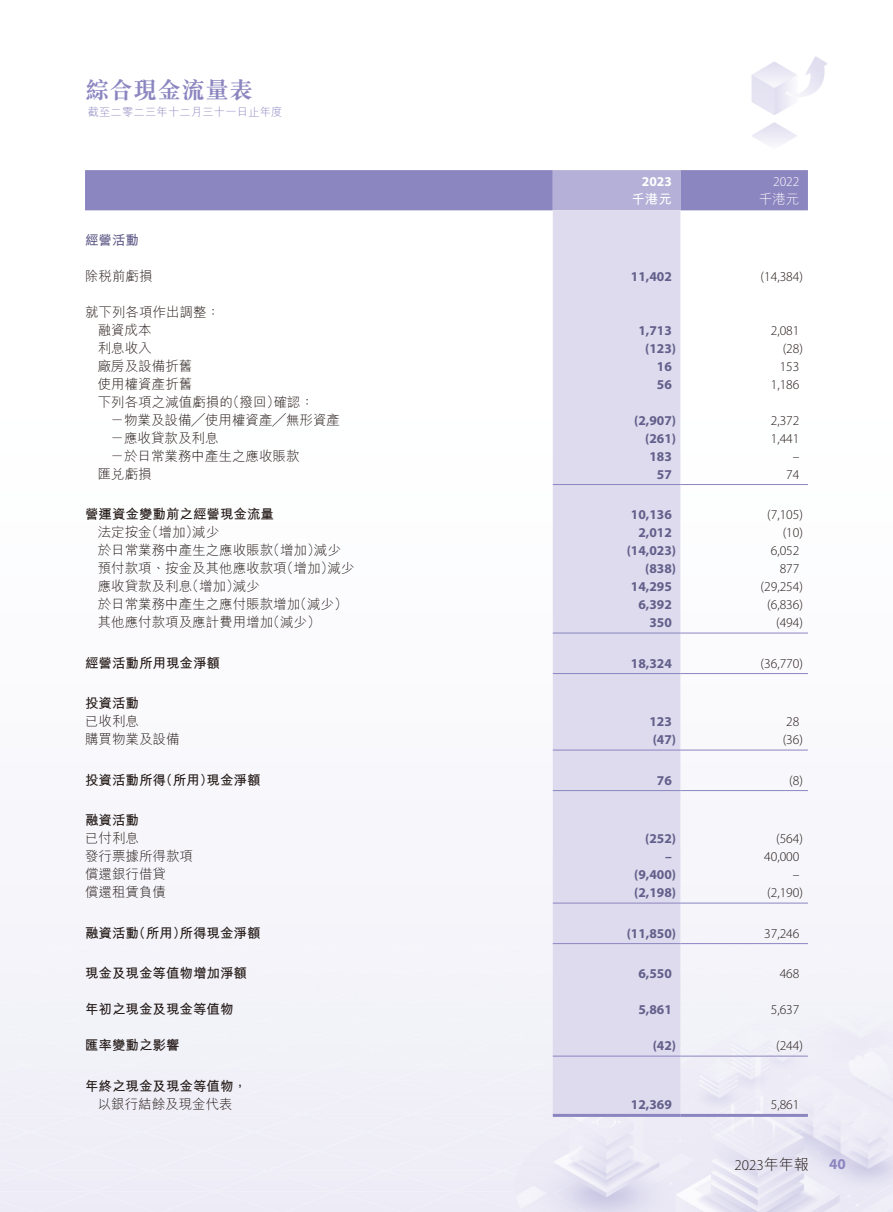
<style>
.page{position:relative;width:893px;height:1212px;background:#fff}
.page>*{position:absolute;margin:0;border:0;box-sizing:border-box;transform-origin:0 0}
.t1{font:700 24px "M Sung HK";color:#8b86c0}
.t2{font:300 15px "Myriad Pro";color:#231916}
.t3{font:700 15px "Myriad Pro";color:#8b86c0}
.t4{font:300 13.5px/18px "M Hei HK";color:#231916}
.t5{font:700 13.5px/18px "Myriad Pro";color:#635f8b}
.t6{font:300 13.5px/18px "Myriad Pro";color:#231916;text-align:center}
.t7{font:700 13.5px "M Hei HK";color:#231916}
.t8{font:300 13.5px "Myriad Pro";color:#fff}
.t9{font:700 13.5px "Myriad Pro";color:#fff}
.t10{font:700 13.5px "M Hei HK";color:#635f8b}
.t11{font:300 13.5px "M Hei HK";color:#fff}
.t12{font:700 13.5px "M Hei HK";color:#fff}
.t13{font:300 11.25px "M Hei HK";letter-spacing:.02em;color:#8b86c0}
.s1{font-family:"M Hei HK"}
</style>
<div class="page">
<svg style="left:85px;top:170px;width:723px;height:40px;background:#928dc4"></svg>
<div style="left:553px;top:210px;width:127px;height:904px;background:#dddbed"></div>
<hr style="left:553px;top:484px;width:127px;height:1px;background:#8b86c0">
<hr style="left:680px;top:484px;width:128px;height:1px;background:#8b86c0">
<hr style="left:553px;top:633px;width:127px;height:1px;background:#8b86c0">
<hr style="left:680px;top:633px;width:128px;height:1px;background:#8b86c0">
<hr style="left:553px;top:673px;width:127px;height:1px;background:#8b86c0">
<hr style="left:680px;top:673px;width:128px;height:1px;background:#8b86c0">
<hr style="left:553px;top:750px;width:127px;height:1px;background:#8b86c0">
<hr style="left:680px;top:750px;width:128px;height:1px;background:#8b86c0">
<hr style="left:553px;top:790px;width:127px;height:1px;background:#8b86c0">
<hr style="left:680px;top:790px;width:128px;height:1px;background:#8b86c0">
<hr style="left:553px;top:903px;width:127px;height:1px;background:#8b86c0">
<hr style="left:680px;top:903px;width:128px;height:1px;background:#8b86c0">
<hr style="left:553px;top:943px;width:127px;height:1px;background:#8b86c0">
<hr style="left:680px;top:943px;width:128px;height:1px;background:#8b86c0">
<hr style="left:553px;top:1056px;width:127px;height:1px;background:#8b86c0">
<hr style="left:680px;top:1056px;width:128px;height:1px;background:#8b86c0">
<hr style="left:553px;top:1114px;width:127px;height:3px;background:#8b86c0">
<hr style="left:680px;top:1114px;width:128px;height:3px;background:#8b86c0">
<h1 class="t1" style="left:85px;top:79px;width:169px">綜合現金流量表</h1>
<p class="t13" style="left:88px;top:106px;width:196px">截至二零二三年十二月三十一日止年度</p>
<p class="t9" style="left:642px;top:173px;width:31px">2023</p>
<p class="t8" style="left:773px;top:174px;width:28px">2022</p>
<p class="t12" style="left:631px;top:190px;width:42px">千港元</p>
<p class="t11" style="left:759px;top:193px;width:42px">千港元</p>
<p class="t10" style="left:85px;top:230px;width:55px">經營活動</p>
<p class="t4" style="left:85px;top:266px;width:69px">除稅前虧損</p>
<p class="t4" style="left:85px;top:302px;width:136px">就下列各項作出調整：</p>
<p class="t5" style="left:631px;top:267px;width:42px">11,402</p>
<p class="t6" style="left:761px;top:267px;width:44px">)14,384(</p>
<p class="t4" style="left:98px;top:320px;width:55px">融資成本</p>
<p class="t5" style="left:638px;top:321px;width:35px">1,713</p>
<p class="t6" style="left:771px;top:321px;width:30px">2,081</p>
<p class="t4" style="left:98px;top:338px;width:55px">利息收入</p>
<p class="t5" style="left:645px;top:339px;width:32px">)123(</p>
<p class="t6" style="left:783px;top:339px;width:22px">)28(</p>
<p class="t4" style="left:98px;top:356px;width:96px">廠房及設備折舊</p>
<p class="t5" style="left:657px;top:357px;width:16px">16</p>
<p class="t6" style="left:780px;top:357px;width:21px">153</p>
<p class="t4" style="left:98px;top:374px;width:96px">使用權資產折舊</p>
<p class="t5" style="left:657px;top:375px;width:16px">56</p>
<p class="t6" style="left:771px;top:375px;width:30px">1,186</p>
<p class="t4" style="left:226px;top:392px;width:55px">（撥回）</p>
<p class="t4" style="left:98px;top:392px;width:136px">下列各項之減值虧損的</p>
<p class="t4" style="left:273px;top:392px;width:42px">確認：</p>
<p class="t4" style="left:111px;top:410px;width:231px">－物業及設備╱使用權資產╱無形資產</p>
<p class="t5" style="left:634px;top:411px;width:43px">)2,907(</p>
<p class="t6" style="left:771px;top:411px;width:30px">2,372</p>
<p class="t4" style="left:111px;top:428px;width:109px">－應收貸款及利息</p>
<p class="t5" style="left:645px;top:429px;width:32px">)261(</p>
<p class="t6" style="left:771px;top:429px;width:30px">1,441</p>
<p class="t4" style="left:111px;top:446px;width:190px">－於日常業務中產生之應收賬款</p>
<p class="t4" style="left:98px;top:464px;width:55px">匯兌虧損</p>
<p class="t5" style="left:649px;top:447px;width:24px">183</p>
<p class="t5" style="left:657px;top:465px;width:16px">57</p>
<p class="t6" style="left:786px;top:447px;width:15px">–<br>74</p>
<p class="t7" style="left:85px;top:504px;width:190px">營運資金變動前之經營現金流量</p>
<p class="t5" style="left:631px;top:505px;width:42px">10,136</p>
<p class="t6" style="left:767px;top:505px;width:37px">)7,105(</p>
<p class="t4" style="left:145px;top:523px;width:55px">（增加）</p>
<p class="t4" style="left:98px;top:523px;width:55px">法定按金</p>
<p class="t4" style="left:192px;top:523px;width:28px">減少</p>
<p class="t5" style="left:638px;top:523px;width:35px">2,012</p>
<p class="t6" style="left:783px;top:523px;width:22px">)10(</p>
<p class="t4" style="left:267px;top:541px;width:55px">（增加）</p>
<p class="t4" style="left:98px;top:541px;width:177px">於日常業務中產生之應收賬款</p>
<p class="t4" style="left:314px;top:541px;width:28px">減少</p>
<p class="t5" style="left:627px;top:541px;width:51px">)14,023(</p>
<p class="t6" style="left:771px;top:541px;width:30px">6,052</p>
<p class="t4" style="left:98px;top:559px;width:190px">預付款項、按金及其他應收款項</p>
<p class="t4" style="left:280px;top:559px;width:55px">（增加）</p>
<p class="t4" style="left:327px;top:559px;width:28px">減少</p>
<p class="t5" style="left:645px;top:559px;width:32px">)838(</p>
<p class="t6" style="left:780px;top:559px;width:21px">877</p>
<p class="t4" style="left:98px;top:577px;width:96px">應收貸款及利息</p>
<p class="t4" style="left:186px;top:577px;width:55px">（增加）</p>
<p class="t4" style="left:233px;top:577px;width:28px">減少</p>
<p class="t5" style="left:631px;top:577px;width:42px">14,295</p>
<p class="t6" style="left:761px;top:577px;width:44px">)29,254(</p>
<p class="t4" style="left:98px;top:595px;width:204px">於日常業務中產生之應付賬款增加</p>
<p class="t4" style="left:294px;top:595px;width:55px">（減少(</p>
<p class="t5" style="left:638px;top:595px;width:35px">6,392</p>
<p class="t6" style="left:767px;top:595px;width:37px">)6,836(</p>
<p class="t4" style="left:98px;top:613px;width:177px">其他應付款項及應計費用增加</p>
<p class="t4" style="left:267px;top:613px;width:55px">（減少(</p>
<p class="t5" style="left:649px;top:613px;width:24px">350</p>
<p class="t6" style="left:776px;top:613px;width:28px">)494(</p>
<p class="t7" style="left:85px;top:653px;width:136px">經營活動所用現金淨額</p>
<p class="t7" style="left:85px;top:693px;width:55px">投資活動</p>
<p class="t5" style="left:631px;top:654px;width:42px">18,324</p>
<p class="t6" style="left:761px;top:654px;width:44px">)36,770(</p>
<p class="t4" style="left:85px;top:712px;width:55px">已收利息</p>
<p class="t5" style="left:649px;top:712px;width:24px">123</p>
<p class="t6" style="left:786px;top:712px;width:15px">28</p>
<p class="t4" style="left:85px;top:730px;width:96px">購買物業及設備</p>
<p class="t5" style="left:653px;top:730px;width:25px">)47(</p>
<p class="t6" style="left:783px;top:730px;width:22px">)36(</p>
<p class="t7" style="left:207px;top:770px;width:55px">現金淨額</p>
<p class="t7" style="left:85px;top:770px;width:82px">投資活動所得</p>
<p class="t7" style="left:85px;top:810px;width:55px">融資活動</p>
<p class="t7" style="left:159px;top:770px;width:55px">（所用）</p>
<p class="t5" style="left:657px;top:771px;width:16px">76</p>
<p class="t6" style="left:789px;top:771px;width:15px">(8)</p>
<p class="t4" style="left:85px;top:829px;width:110px">已付利息<br>發行票據所得款項</p>
<p class="t4" style="left:85px;top:865px;width:82px">償還銀行借貸</p>
<p class="t4" style="left:85px;top:883px;width:82px">償還租賃負債</p>
<p class="t5" style="left:645px;top:829px;width:32px">)252(</p>
<p class="t5" style="left:634px;top:847px;width:43px;text-indent:31px">– )9,400(</p>
<p class="t5" style="left:634px;top:883px;width:43px">)2,198(</p>
<p class="t6" style="left:776px;top:829px;width:28px">)564(</p>
<p class="t6" style="left:764px;top:847px;width:37px">40,000</p>
<p class="t6" style="left:767px;top:865px;width:37px;text-align:right">– )2,190(</p>
<p class="t7" style="left:180px;top:923px;width:82px">所得現金淨額</p>
<p class="t7" style="left:132px;top:923px;width:55px">（所用）</p>
<p class="t7" style="left:85px;top:923px;width:55px">融資活動</p>
<p class="t5" style="left:627px;top:924px;width:51px">)11,850(</p>
<p class="t6" style="left:764px;top:924px;width:37px">37,246</p>
<p class="t7" style="left:85px;top:963px;width:163px">現金及現金等值物增加淨額</p>
<p class="t5" style="left:638px;top:964px;width:35px">6,550</p>
<p class="t6" style="left:780px;top:964px;width:21px">468</p>
<p class="t7" style="left:85px;top:999px;width:150px">年初之現金及現金等值物</p>
<p class="t5" style="left:638px;top:1000px;width:35px">5,861</p>
<p class="t6" style="left:771px;top:1001px;width:30px">5,637</p>
<p class="t7" style="left:85px;top:1035px;width:96px">匯率變動之影響</p>
<p class="t7" style="left:85px;top:1076px;width:163px">年終之現金及現金等值物，</p>
<p class="t5" style="left:653px;top:1036px;width:25px">)42(</p>
<p class="t6" style="left:776px;top:1037px;width:28px">)244(</p>
<p class="t4" style="left:98px;top:1094px;width:136px">以銀行結餘及現金代表</p>
<p class="t5" style="left:631px;top:1095px;width:42px">12,369</p>
<p class="t6" style="left:771px;top:1095px;width:30px">5,861</p>
<p class="t2" style="left:734px;top:1156px;width:76px">2023<span class="s1">年年報</span></p>
<p class="t3" style="left:829px;top:1154px;width:18px">40</p>
</div>
